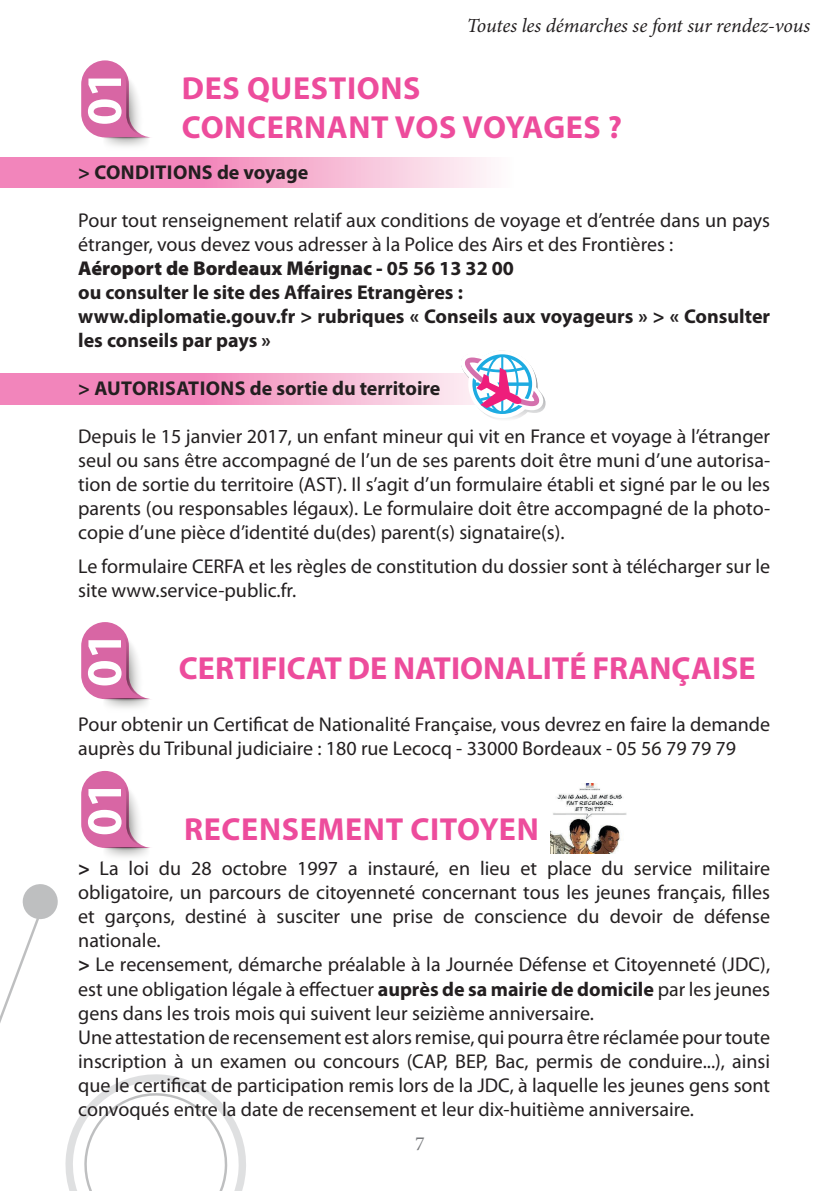
<style>
.page{position:relative;width:840px;height:1191px;background:#fff}
.page>*{position:absolute;margin:0;border:0;box-sizing:border-box;transform-origin:0 0}
.t1{font:700 50px "Myriad Pro";color:#fff}
.t2{font:700 32px/38.4px "Myriad Pro";letter-spacing:.01em;color:#ed4c9c}
.t3{font:20px/24px "Myriad Pro";color:#231f20}
.t4{font:700 20px/24px "Myriad Pro";color:#231f20}
.t5{font:italic 20px "Minion Pro";letter-spacing:-.01em;color:#231f20}
.t6{font:700 20px "Myriad Pro";letter-spacing:.02em;color:#231f20}
.t7{font:20px "Minion Pro";color:#787a7d}
.s1{font-weight:400}
.s2{font-weight:900}
.s3{font-weight:700}
</style>
<div class="page">
<svg style="left:22px;top:883px;width:36px;height:36px"></svg>
<svg style="left:0;top:907px;width:48px;height:116px"></svg>
<svg style="left:65px;top:1074px;width:181px;height:117px"></svg>
<svg style="left:0;top:373px;width:459px;height:31px;background:#f4a1c9"></svg>
<svg style="left:0;top:157px;width:491px;height:31px;background:#f5a6cc"></svg>
<svg style="left:105px;top:140px;width:42px;height:7px"></svg>
<svg style="left:104px;top:138px;width:44px;height:2px"></svg>
<svg style="left:81px;top:60px;width:70px;height:78px"></svg>
<svg style="left:459px;top:354px;width:86px;height:65px"></svg>
<svg style="left:105px;top:701px;width:42px;height:7px"></svg>
<svg style="left:103px;top:699px;width:48px;height:2px"></svg>
<svg style="left:81px;top:622px;width:69px;height:77px"></svg>
<svg style="left:105px;top:850px;width:42px;height:7px"></svg>
<svg style="left:104px;top:848px;width:45px;height:2px"></svg>
<svg style="left:81px;top:771px;width:70px;height:77px"></svg>
<img style="left:550px;top:783px;width:76px;height:70px">
<p class="t5" style="left:466px;top:12px;width:345px">Toutes les démarches se font sur rendez-vous</p>
<h1 class="t1" style="left:76px;top:125px;width:57px;rotate:-90deg">01</h1>
<h2 class="t2" style="left:182px;top:70px;width:441px">DES QUESTIONS<br>CONCERNANT VOS VOYAGES ?</h2>
<p class="t6" style="left:78px;top:161px;width:231px">&gt; CONDITIONS de voyage</p>
<p class="t4" style="left:78px;top:209px;width:693px"><span class="s1">Pour tout renseignement relatif aux conditions de voyage et d’entrée dans un pays étranger, vous devez vous adresser à la Police des Airs et des Frontières :<br></span><span class="s2">Aéroport de Bordeaux Mérignac -</span> 05 56 13 32 00<br>ou consulter le site des Affaires Etrangères :<br>www.diplomatie.gouv.fr &gt; rubriques « Conseils aux voyageurs » &gt; « Consulter les conseils par pays »</p>
<p class="t4" style="left:78px;top:377px;width:363px">&gt; AUTORISATIONS de sortie du territoire</p>
<p class="t3" style="left:78px;top:424px;width:693px;text-align:justify">Depuis le 15 janvier 2017, un enfant mineur qui vit en France et voyage à l’étranger seul ou sans être accompagné de l’un de ses parents doit être muni d’une autorisa&shy;tion de sortie du territoire (AST). Il s’agit d’un formulaire établi et signé par le ou les parents (ou responsables légaux). Le formulaire doit être accompagné de la photo&shy;copie d’une pièce d’identité du(des) parent(s) signataire(s).</p>
<p class="t3" style="left:78px;top:554px;width:693px">Le formulaire CERFA et les règles de constitution du dossier sont à télécharger sur le site www.service-public.fr.</p>
<h1 class="t1" style="left:76px;top:687px;width:57px;rotate:-90deg">01</h1>
<h2 class="t2" style="left:179px;top:649px;width:578px">CERTIFICAT DE NATIONALITÉ FRANÇAISE</h2>
<p class="t3" style="left:78px;top:712px;width:693px">Pour obtenir un Certificat de Nationalité Française, vous devrez en faire la demande auprès du Tribunal judiciaire : 180 rue Lecocq - 33000 Bordeaux - 05 56 79 79 79</p>
<h1 class="t1" style="left:76px;top:836px;width:57px;rotate:-90deg">01</h1>
<h2 class="t2" style="left:184px;top:810px;width:356px">RECENSEMENT CITOYEN</h2>
<p class="t3" style="left:78px;top:856px;width:693px"><span class="s3">&gt;</span> La loi du 28 octobre 1997 a instauré, en lieu et place du service militaire obligatoire, un parcours de citoyenneté concernant tous les jeunes français, filles et garçons, destiné à susciter une prise de conscience du devoir de défense nationale.<br><span class="s3">&gt;</span> Le recensement, démarche préalable à la Journée Défense et Citoyenneté (JDC), est une obligation légale à effectuer <span class="s3">auprès de sa mairie de domicile</span> par les jeunes gens dans les trois mois qui suivent leur seizième anniversaire.<br>Une attestation de recensement est alors remise, qui pourra être réclamée pour toute inscription à un examen ou concours (CAP, BEP, Bac, permis de conduire...), ainsi que le certificat de participation remis lors de la JDC, à laquelle les jeunes gens sont convoqués entre la date de recensement et leur dix-huitième anniversaire.</p>
<p class="t7" style="left:415px;top:1130px;width:11px">7</p>
</div>
